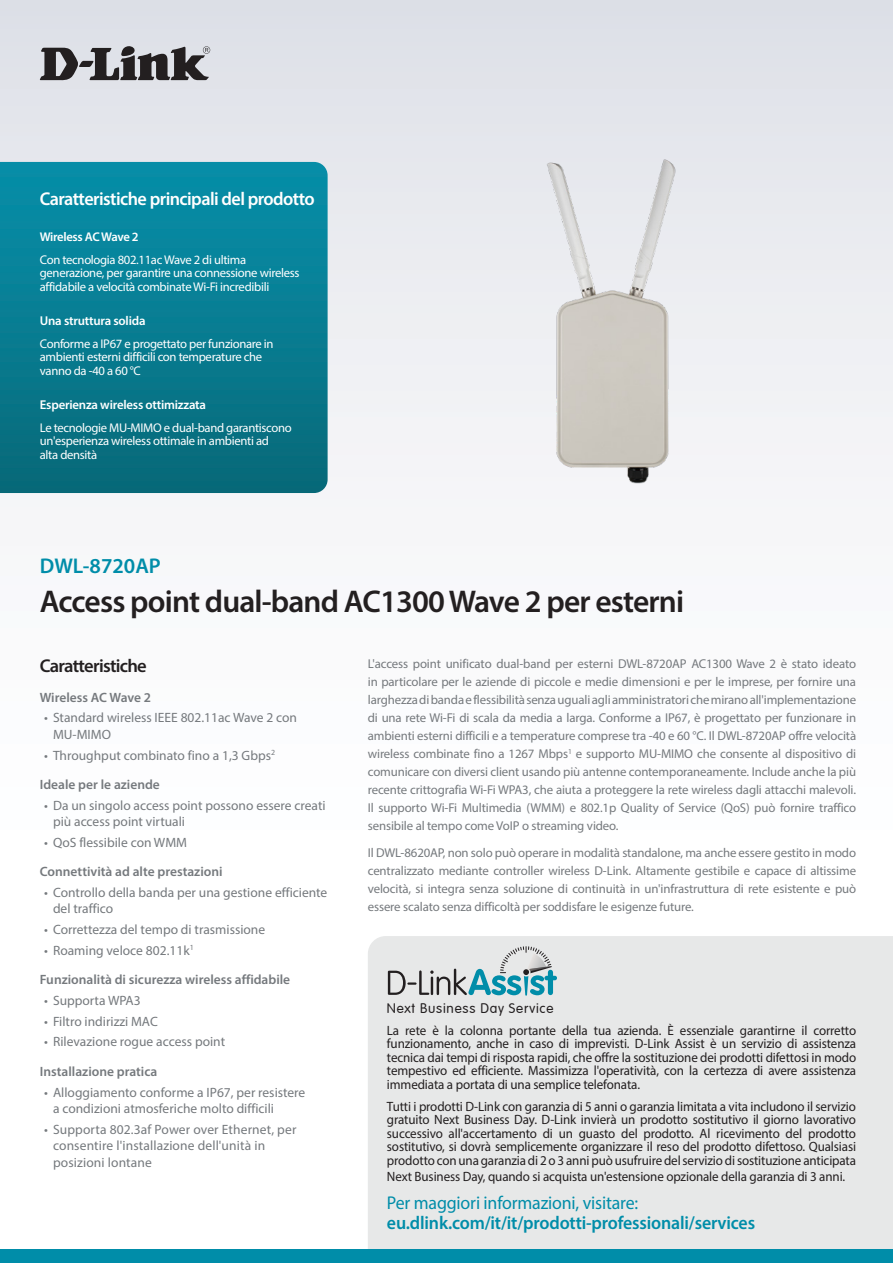
<style>
.page{position:relative;width:893px;height:1263px;background:#fff}
.page>*{position:absolute;margin:0;border:0;box-sizing:border-box;transform-origin:0 0}
.t1{font:600 31.5px "Myriad Pro";letter-spacing:-.025em;color:#231f20}
.t2{font:600 21.3px "Myriad Pro";color:#008da9}
.t3{font:600 18.6px/19.5px "Myriad Pro";letter-spacing:-.01em;color:#008da9}
.Highlights_Title{font:600 18.6px "Myriad Pro";letter-spacing:-.03em;color:#fff}
.Features_Title{font:600 18.6px "Myriad Pro";letter-spacing:-.04em;color:#231f20}
.t4{font:300 13.65px "VAG Rounded";letter-spacing:.055em;color:#231f20}
.t5{font:13.5px/13.5px "Myriad Pro";letter-spacing:-.01em;color:#231f20;text-align:justify}
.t6{font:13.5px/16.5px "Myriad Pro";color:#75797d}
.Features_Category{font:600 13.5px "Myriad Pro";color:#75797d}
.Description_Text{font:12.9px/18px "Myriad Pro";letter-spacing:-.01em;color:#75797d;text-align:justify}
.Highlights_Category{font:600 12.9px "Myriad Pro";letter-spacing:-.015em;color:#fff}
.Highlights_Text{font:12.6px/13.5px "Myriad Pro";letter-spacing:-.025em;color:#fff}
.Highlights_Text-2{font:600 12.6px "Myriad Pro";letter-spacing:-.035em;color:#fff}
.s1{font-weight:400}
</style>
<div class="page">
<svg style="left:0;top:0;width:893px;height:494px"></svg>
<svg style="left:0;top:162px;width:328px;height:331px;background:#077c91"></svg>
<svg style="left:40px;top:46px;width:170px;height:34px;background:#79787c"></svg>
<div style="left:368px;top:936px;width:525px;height:313px;background:#e7e8e8"></div>
<svg style="left:388px;top:946px;width:169px;height:50px;background:#b9cbce"></svg>
<div style="left:0;top:1249px;width:893px;height:14px;background:#008da9"></div>
<p class="Highlights_Title" style="left:40px;top:187px;width:276px">Caratteristiche principali del prodotto</p>
<p class="Highlights_Text-2" style="left:40px;top:229px;width:100px">Wireless AC Wave 2</p>
<p class="Highlights_Text" style="left:40px;top:253px;width:261px">Con tecnologia 802.11ac Wave 2 di ultima generazione, per garantire una connessione wireless affidabile a velocità combinate Wi-Fi incredibili</p>
<p class="Highlights_Category" style="left:40px;top:313px;width:107px">Una struttura solida</p>
<p class="Highlights_Text" style="left:40px;top:337px;width:235px">Conforme a IP67 e progettato per funzionare in ambienti esterni difficili con temperature che vanno da -40 a 60 °C</p>
<p class="Highlights_Category" style="left:40px;top:397px;width:168px">Esperienza wireless ottimizzata</p>
<p class="Highlights_Text" style="left:40px;top:420px;width:253px">Le tecnologie MU-MIMO e dual-band garantiscono un'esperienza wireless ottimale in ambienti ad<br>alta densità</p>
<h2 class="t2" style="left:40px;top:552px;width:123px">DWL-8720AP</h2>
<h1 class="t1" style="left:40px;top:582px;width:646px">Access point dual-band AC1300 Wave 2 per esterni</h1>
<p class="Features_Title" style="left:40px;top:654px;width:108px">Caratteristiche</p>
<p class="Features_Category" style="left:40px;top:688px;width:113px">Wireless AC Wave 2</p>
<p class="t6" style="left:53px;top:709px;width:245px;text-indent:-9px">• Standard wireless IEEE 802.11ac Wave 2 con<br>MU-MIMO</p>
<p class="t6" style="left:44px;top:747px;width:232px">• Throughput combinato fino a 1,3 Gbps<sup>2</sup></p>
<p class="Features_Category" style="left:40px;top:776px;width:122px">Ideale per le aziende</p>
<p class="t6" style="left:53px;top:797px;width:274px;text-indent:-9px">• Da un singolo access point possono essere creati più access point virtuali</p>
<p class="t6" style="left:44px;top:834px;width:144px">• QoS flessibile con WMM</p>
<p class="Features_Category" style="left:40px;top:863px;width:184px">Connettività ad alte prestazioni</p>
<p class="t6" style="left:53px;top:884px;width:276px;text-indent:-9px">• Controllo della banda per una gestione efficiente del traffico</p>
<p class="t6" style="left:44px;top:921px;width:223px">• Correttezza del tempo di trasmissione</p>
<p class="t6" style="left:44px;top:942px;width:151px">• Roaming veloce 802.11k<sup>1</sup></p>
<p class="Features_Category" style="left:40px;top:971px;width:252px">Funzionalità di sicurezza wireless affidabile</p>
<p class="t6" style="left:44px;top:992px;width:98px">• Supporta WPA3</p>
<p class="t6" style="left:44px;top:1013px;width:115px">• Filtro indirizzi MAC</p>
<p class="t6" style="left:44px;top:1033px;width:183px">• Rilevazione rogue access point</p>
<p class="Features_Category" style="left:40px;top:1062px;width:119px">Installazione pratica</p>
<p class="t6" style="left:53px;top:1083px;width:254px;text-indent:-9px">• Alloggiamento conforme a IP67, per resistere a condizioni atmosferiche molto difficili</p>
<p class="t6" style="left:53px;top:1121px;width:245px;text-indent:-9px">• Supporta 802.3af Power over Ethernet, per consentire l'installazione dell'unità in posizioni lontane</p>
<p class="Description_Text" style="left:368px;top:655px;width:490px">L'access point unificato dual-band per esterni DWL-8720AP AC1300 Wave 2 è stato ideato in particolare per le aziende di piccole e medie dimensioni e per le imprese, per fornire una larghezza di banda e flessibilità senza uguali agli amministratori che mirano all'implementazione di una rete Wi-Fi di scala da media a larga. Conforme a IP67, è progettato per funzionare in ambienti esterni difficili e a temperature comprese tra -40 e 60 °C. Il DWL-8720AP offre velocità wireless combinate fino a 1267 Mbps<sup>1</sup> e supporto MU-MIMO che consente al dispositivo di comunicare con diversi client usando più antenne contemporaneamente. Include anche la più recente crittografia Wi-Fi WPA3, che aiuta a proteggere la rete wireless dagli attacchi malevoli.<br>Il supporto Wi-Fi Multimedia (WMM) e 802.1p Quality of Service (QoS) può fornire traffico sensibile al tempo come VoIP o streaming video.</p>
<p class="Description_Text" style="left:368px;top:843px;width:490px">Il DWL-8620AP, non solo può operare in modalità standalone, ma anche essere gestito in modo centralizzato mediante controller wireless D-Link. Altamente gestibile e capace di altissime velocità, si integra senza soluzione di continuità in un'infrastruttura di rete esistente e può essere scalato senza difficoltà per soddisfare le esigenze future.</p>
<p class="t4" style="left:387px;top:1000px;width:168px">Next Business Day Service</p>
<p class="t5" style="left:387px;top:1023px;width:471px">La rete è la colonna portante della tua azienda. È essenziale garantirne il corretto funzionamento, anche in caso di imprevisti. D-Link Assist è un servizio di assistenza tecnica dai tempi di risposta rapidi, che offre la sostituzione dei prodotti difettosi in modo tempestivo ed efficiente. Massimizza l'operatività, con la certezza di avere assistenza immediata a portata di una semplice telefonata.</p>
<p class="t5" style="left:387px;top:1099px;width:471px">Tutti i prodotti D-Link con garanzia di 5 anni o garanzia limitata a vita includono il servizio gratuito Next Business Day. D-Link invierà un prodotto sostitutivo il giorno lavorativo successivo all'accertamento di un guasto del prodotto. Al ricevimento del prodotto sostitutivo, si dovrà semplicemente organizzare il reso del prodotto difettoso. Qualsiasi prodotto con una garanzia di 2 o 3 anni può usufruire del servizio di sostituzione anticipata</p>
<p class="t5" style="left:387px;top:1169px;width:460px">Next Business Day, quando si acquista un'estensione opzionale della garanzia di 3 anni.</p>
<p class="t3" style="left:387px;top:1193px;width:370px"><span class="s1">Per maggiori informazioni, visitare: </span>eu.dlink.com/it/it/prodotti-professionali/services</p>
</div>
